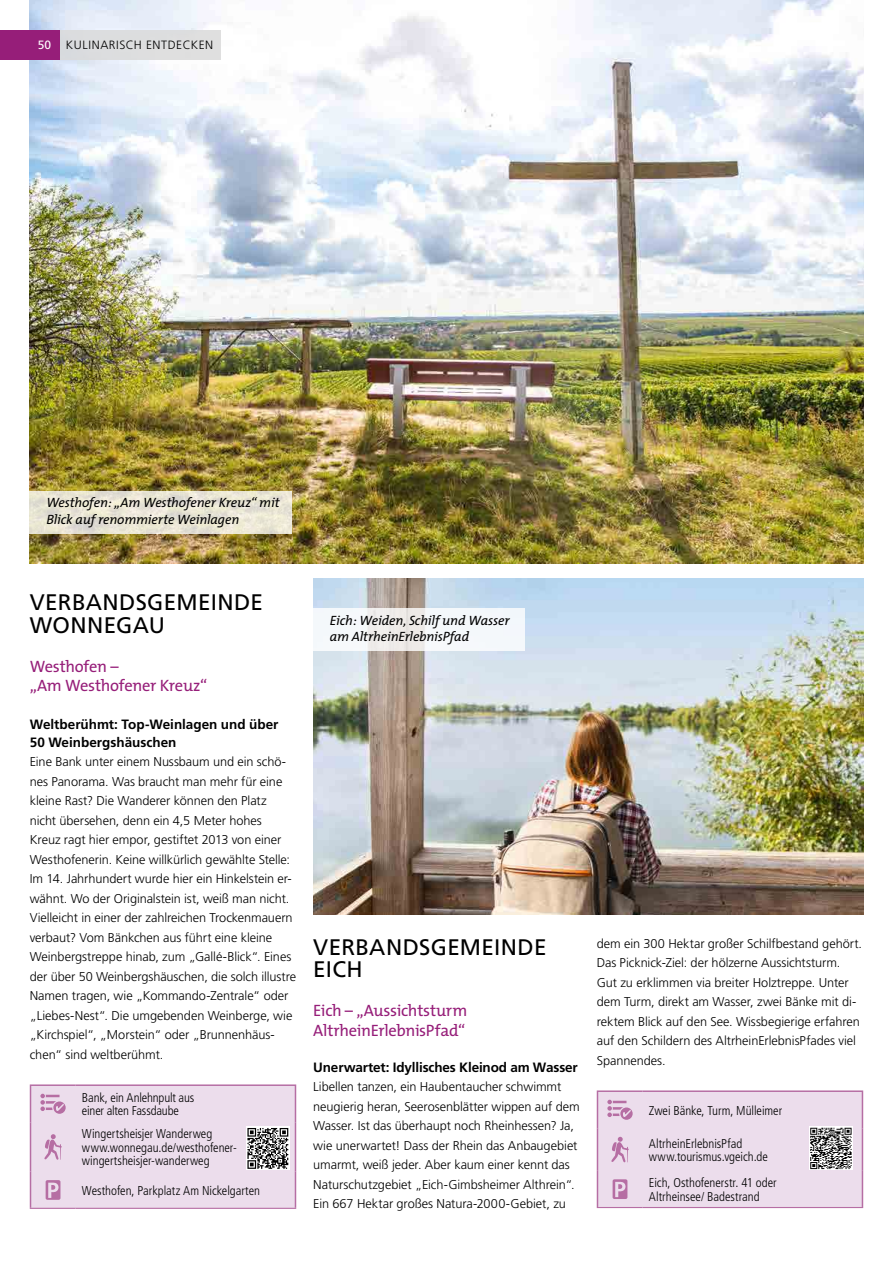
<style>
.page{position:relative;width:893px;height:1263px;background:#fff}
.page>*{position:absolute;margin:0;border:0;box-sizing:border-box;transform-origin:0 0}
.t1{font:22.5px/22.5px "Frutiger LT";letter-spacing:.015em;color:#000}
.t2{font:16.5px/19.5px "The Mix";letter-spacing:-.015em;color:#961e79}
.t3{font:italic 13.5px/16.5px "The Mix";letter-spacing:-.01em;color:#000}
.t4{font:700 13.5px/18px "Frutiger LT";letter-spacing:-.005em;color:#000}
.t5{font:300 12.75px/19.5px "Frutiger LT";letter-spacing:-.005em;color:#000}
.t6{font:300 condensed 12.75px/13.5px "Frutiger LT";color:#000}
.t7{font:300 12px "Frutiger LT";letter-spacing:.045em;color:#000}
.s1{font-weight:400;color:#fff}
</style>
<div class="page">
<hr style="left:30px;top:1084px;width:46px;height:2px;background:#b66ea4">
<hr style="left:30px;top:1086px;width:1px;height:36px;background:#b66ea4">
<hr style="left:76px;top:1084px;width:220px;height:2px;background:#b66ea4">
<hr style="left:295px;top:1086px;width:1px;height:36px;background:#b66ea4">
<hr style="left:30px;top:1122px;width:1px;height:49px;background:#b66ea4">
<hr style="left:295px;top:1122px;width:1px;height:49px;background:#b66ea4">
<hr style="left:30px;top:1171px;width:1px;height:37px;background:#b66ea4">
<hr style="left:295px;top:1171px;width:1px;height:37px;background:#b66ea4">
<hr style="left:30px;top:1208px;width:46px;height:1px;background:#b66ea4">
<hr style="left:76px;top:1208px;width:220px;height:1px;background:#b66ea4">
<hr style="left:597px;top:1090px;width:46px;height:2px;background:#b66ea4">
<hr style="left:643px;top:1090px;width:220px;height:2px;background:#b66ea4">
<hr style="left:862px;top:1092px;width:1px;height:36px;background:#b66ea4">
<hr style="left:862px;top:1128px;width:1px;height:43px;background:#b66ea4">
<hr style="left:862px;top:1171px;width:1px;height:36px;background:#b66ea4">
<hr style="left:597px;top:1207px;width:46px;height:1px;background:#b66ea4">
<hr style="left:643px;top:1207px;width:220px;height:1px;background:#b66ea4">
<img style="left:30px;top:0;width:833px;height:563px">
<img style="left:313px;top:578px;width:550px;height:336px">
<svg style="left:29px;top:491px;width:263px;height:42px;background:#e8e4d5"></svg>
<svg style="left:313px;top:608px;width:212px;height:43px;fill:#f4f8fb"></svg>
<svg style="left:31px;top:1085px;width:264px;height:123px;background:#e3d3e2"></svg>
<svg style="left:597px;top:1091px;width:265px;height:116px;background:#e4d4e3"></svg>
<div style="left:60px;top:30px;width:161px;height:30px;background:#dadada"></div>
<div style="left:0;top:30px;width:60px;height:30px;background:#961e79"></div>
<p class="t7" style="left:38px;top:38px;width:177px"><span class="s1">50</span> KULINARISCH ENTDECKEN</p>
<p class="t3" style="left:46px;top:494px;width:235px">Westhofen: „Am Westhofener Kreuz“ mit<br>Blick auf renommierte Weinlagen</p>
<h1 class="t1" style="left:30px;top:591px;width:235px">VERBANDSGEMEINDE<br>WONNEGAU</h1>
<p class="t2" style="left:30px;top:656px;width:179px">Westhofen –<br>„Am Westhofener Kreuz“</p>
<p class="t4" style="left:30px;top:715px;width:250px">Weltberühmt: Top-Weinlagen und über<br>50 Weinbergshäuschen</p>
<p class="t5" style="left:30px;top:752px;width:268px">Eine Bank unter einem Nussbaum und ein schö&shy;nes Panorama. Was braucht man mehr für eine kleine Rast? Die Wanderer können den Platz nicht übersehen, denn ein 4,5 Meter hohes<br>Kreuz ragt hier empor, gestiftet 2013 von einer Westhofenerin. Keine willkürlich gewählte Stelle:<br>Im 14. Jahrhundert wurde hier ein Hinkelstein er&shy;wähnt. Wo der Originalstein ist, weiß man nicht.<br>Vielleicht in einer der zahlreichen Trockenmauern verbaut? Vom Bänkchen aus führt eine kleine Weinbergstreppe hinab, zum „Gallé-Blick“. Eines der über 50 Weinbergshäuschen, die solch illustre Namen tragen, wie „Kommando-Zentrale“ oder „Liebes-Nest“. Die umgebenden Weinberge, wie „Kirchspiel“, „Morstein“ oder „Brunnenhäus&shy;chen“ sind weltberühmt.</p>
<p class="t6" style="left:82px;top:1091px;width:114px">Bank, ein Anlehnpult aus einer alten Fassdaube</p>
<p class="t6" style="left:82px;top:1127px;width:156px">Wingertsheisjer Wanderweg www.wonnegau.de/westhofener&shy;wingertsheisjer-wanderweg</p>
<p class="t6" style="left:82px;top:1184px;width:180px">Westhofen, Parkplatz Am Nickelgarten</p>
<p class="t3" style="left:330px;top:612px;width:181px">Eich: Weiden, Schilf und Wasser am AltrheinErlebnisPfad</p>
<h1 class="t1" style="left:313px;top:936px;width:235px">VERBANDSGEMEINDE<br>EICH</h1>
<p class="t2" style="left:313px;top:1000px;width:156px">Eich – „Aussichtsturm<br>AltrheinErlebnisPfad“</p>
<p class="t4" style="left:313px;top:1058px;width:266px">Unerwartet: Idyllisches Kleinod am Wasser</p>
<p class="t5" style="left:313px;top:1077px;width:268px">Libellen tanzen, ein Haubentaucher schwimmt neugierig heran, Seerosenblätter wippen auf dem Wasser. Ist das überhaupt noch Rheinhessen? Ja, wie unerwartet! Dass der Rhein das Anbaugebiet umarmt, weiß jeder. Aber kaum einer kennt das Naturschutzgebiet „Eich-Gimbsheimer Althrein“.<br>Ein 667 Hektar großes Natura-2000-Gebiet, zu</p>
<p class="t5" style="left:597px;top:934px;width:267px">dem ein 300 Hektar großer Schilfbestand gehört.<br>Das Picknick-Ziel: der hölzerne Aussichtsturm.<br>Gut zu erklimmen via breiter Holztreppe. Unter dem Turm, direkt am Wasser, zwei Bänke mit di&shy;rektem Blick auf den See. Wissbegierige erfahren auf den Schildern des AltrheinErlebnisPfades viel Spannendes.</p>
<p class="t6" style="left:649px;top:1103px;width:135px">Zwei Bänke, Turm, Mülleimer</p>
<p class="t6" style="left:649px;top:1136px;width:121px">AltrheinErlebnisPfad www.tourismus.vgeich.de</p>
<p class="t6" style="left:649px;top:1176px;width:129px">Eich, Osthofenerstr. 41 oder<br>Altrheinsee/ Badestrand</p>
</div>
